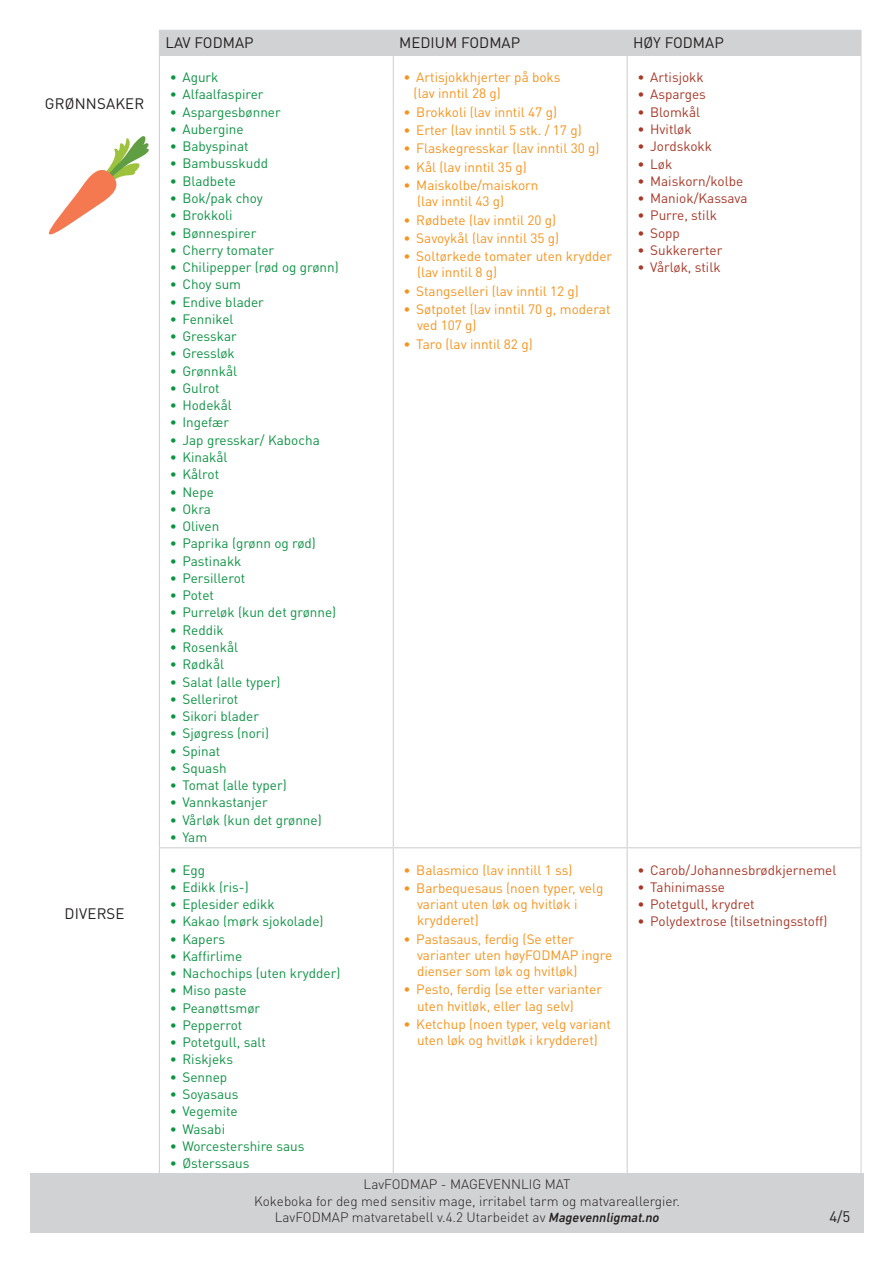
<style>
.page{position:relative;width:893px;height:1263px;background:#fff}
.page>*{position:absolute;margin:0;border:0;box-sizing:border-box;transform-origin:0 0}
.t1{font:15px "DIN Pro";color:#231f20}
.t2{font:13.5px "DIN Pro";color:#0d9344}
.t3{font:13.5px/16.2px "DIN Pro";color:#f7931d}
.t4{font:13.5px "DIN Pro";color:#a83828}
.t5{font:300 13.5px/16.2px "DIN Pro";color:#231f20;text-align:center}
.s1{font-family:"DIN Next LT Pro";font-weight:500;font-style:italic}
</style>
<div class="page">
<div style="left:30px;top:1174px;width:833px;height:59px;background:#d1d2d4"></div>
<hr style="left:159px;top:55px;width:234px;height:1px;background:#d1d2d4">
<hr style="left:159px;top:56px;width:1px;height:791px;background:#d1d2d4">
<hr style="left:393px;top:55px;width:234px;height:1px;background:#d1d2d4">
<hr style="left:393px;top:56px;width:1px;height:791px;background:#d1d2d4">
<hr style="left:627px;top:55px;width:234px;height:1px;background:#d1d2d4">
<hr style="left:627px;top:56px;width:1px;height:791px;background:#d1d2d4">
<hr style="left:159px;top:847px;width:234px;height:1px;background:#d1d2d4">
<hr style="left:159px;top:848px;width:1px;height:325px;background:#d1d2d4">
<hr style="left:393px;top:847px;width:234px;height:1px;background:#d1d2d4">
<hr style="left:393px;top:848px;width:1px;height:325px;background:#d1d2d4">
<hr style="left:627px;top:847px;width:234px;height:1px;background:#d1d2d4">
<hr style="left:627px;top:848px;width:1px;height:325px;background:#d1d2d4">
<hr style="left:159px;top:1173px;width:234px;height:1px;background:#d1d2d4">
<hr style="left:393px;top:1173px;width:234px;height:1px;background:#d1d2d4">
<hr style="left:627px;top:1173px;width:234px;height:1px;background:#d1d2d4">
<hr style="left:861px;top:56px;width:1px;height:792px;background:#d1d2d4">
<hr style="left:861px;top:848px;width:1px;height:326px;background:#d1d2d4">
<div style="left:159px;top:30px;width:703px;height:25px;background:#d1d2d4"></div>
<svg style="left:49px;top:136px;width:100px;height:99px"></svg>
<p class="t1" style="left:45px;top:93px;width:101px">GRØNNSAKER</p>
<p class="t1" style="left:65px;top:904px;width:62px">DIVERSE</p>
<p class="t1" style="left:165px;top:32px;width:90px">LAV FODMAP</p>
<p class="t1" style="left:399px;top:32px;width:122px">MEDIUM FODMAP</p>
<p class="t1" style="left:633px;top:32px;width:92px">HØY FODMAP</p>
<p class="t2" style="left:170px;top:68px;width:50px">• Agurk</p>
<p class="t2" style="left:170px;top:85px;width:95px">• Alfaalfaspirer</p>
<p class="t2" style="left:170px;top:103px;width:113px">• Aspargesbønner</p>
<p class="t2" style="left:170px;top:120px;width:75px">• Aubergine</p>
<p class="t2" style="left:170px;top:137px;width:80px">• Babyspinat</p>
<p class="t2" style="left:170px;top:154px;width:100px">• Bambusskudd</p>
<p class="t2" style="left:170px;top:172px;width:68px">• Bladbete</p>
<p class="t2" style="left:170px;top:189px;width:95px">• Bok/pak choy</p>
<p class="t2" style="left:170px;top:206px;width:64px">• Brokkoli</p>
<p class="t2" style="left:170px;top:223px;width:88px">• Bønnespirer</p>
<p class="t2" style="left:170px;top:241px;width:106px">• Cherry tomater</p>
<p class="t2" style="left:170px;top:258px;width:171px">• Chilipepper (rød og grønn)</p>
<p class="t2" style="left:170px;top:275px;width:73px">• Choy sum</p>
<p class="t2" style="left:170px;top:293px;width:96px">• Endive blader</p>
<p class="t2" style="left:170px;top:310px;width:65px">• Fennikel</p>
<p class="t2" style="left:170px;top:327px;width:69px">• Gresskar</p>
<p class="t2" style="left:170px;top:344px;width:67px">• Gressløk</p>
<p class="t2" style="left:170px;top:362px;width:69px">• Grønnkål</p>
<p class="t2" style="left:170px;top:379px;width:51px">• Gulrot</p>
<p class="t2" style="left:170px;top:396px;width:64px">• Hodekål</p>
<p class="t2" style="left:170px;top:413px;width:61px">• Ingefær</p>
<p class="t2" style="left:170px;top:431px;width:152px">• Jap gresskar/ Kabocha</p>
<p class="t2" style="left:170px;top:448px;width:59px">• Kinakål</p>
<p class="t2" style="left:170px;top:465px;width:51px">• Kålrot</p>
<p class="t2" style="left:170px;top:482px;width:46px">• Nepe</p>
<p class="t2" style="left:170px;top:500px;width:43px">• Okra</p>
<p class="t2" style="left:170px;top:517px;width:51px">• Oliven</p>
<p class="t2" style="left:170px;top:534px;width:148px">• Paprika (grønn og rød)</p>
<p class="t2" style="left:170px;top:552px;width:73px">• Pastinakk</p>
<p class="t2" style="left:170px;top:569px;width:77px">• Persillerot</p>
<p class="t2" style="left:170px;top:586px;width:46px">• Potet</p>
<p class="t2" style="left:170px;top:603px;width:168px">• Purreløk (kun det grønne)</p>
<p class="t2" style="left:170px;top:621px;width:56px">• Reddik</p>
<p class="t2" style="left:170px;top:638px;width:70px">• Rosenkål</p>
<p class="t2" style="left:170px;top:655px;width:56px">• Rødkål</p>
<p class="t2" style="left:170px;top:672px;width:112px">• Salat (alle typer)</p>
<p class="t2" style="left:170px;top:690px;width:70px">• Sellerirot</p>
<p class="t2" style="left:170px;top:707px;width:91px">• Sikori blader</p>
<p class="t2" style="left:170px;top:724px;width:101px">• Sjøgress (nori)</p>
<p class="t2" style="left:170px;top:741px;width:52px">• Spinat</p>
<p class="t2" style="left:170px;top:759px;width:59px">• Squash</p>
<p class="t2" style="left:170px;top:776px;width:119px">• Tomat (alle typer)</p>
<p class="t2" style="left:170px;top:793px;width:100px">• Vannkastanjer</p>
<p class="t2" style="left:170px;top:811px;width:154px">• Vårløk (kun det grønne)</p>
<p class="t2" style="left:170px;top:828px;width:39px">• Yam</p>
<p class="t2" style="left:170px;top:860px;width:37px">• Egg</p>
<p class="t2" style="left:170px;top:878px;width:81px">• Edikk (ris-)</p>
<p class="t2" style="left:170px;top:895px;width:107px">• Eplesider edikk</p>
<p class="t2" style="left:170px;top:912px;width:155px">• Kakao (mørk sjokolade)</p>
<p class="t2" style="left:170px;top:929px;width:57px">• Kapers</p>
<p class="t2" style="left:170px;top:947px;width:74px">• Kaffirlime</p>
<p class="t2" style="left:170px;top:964px;width:172px">• Nachochips (uten krydder)</p>
<p class="t2" style="left:170px;top:981px;width:78px">• Miso paste</p>
<p class="t2" style="left:170px;top:998px;width:92px">• Peanøttsmør</p>
<p class="t2" style="left:170px;top:1016px;width:74px">• Pepperrot</p>
<p class="t2" style="left:170px;top:1033px;width:98px">• Potetgull, salt</p>
<p class="t2" style="left:170px;top:1050px;width:65px">• Riskjeks</p>
<p class="t2" style="left:170px;top:1068px;width:59px">• Sennep</p>
<p class="t2" style="left:170px;top:1085px;width:70px">• Soyasaus</p>
<p class="t2" style="left:170px;top:1102px;width:70px">• Vegemite</p>
<p class="t2" style="left:170px;top:1119px;width:57px">• Wasabi</p>
<p class="t2" style="left:170px;top:1137px;width:136px">• Worcestershire saus</p>
<p class="t2" style="left:170px;top:1154px;width:81px">• Østerssaus</p>
<p class="t3" style="left:414px;top:69px;width:148px;text-indent:-10px">• Artisjokkhjerter på boks (lav inntil 28 g)</p>
<p class="t3" style="left:404px;top:103px;width:155px">• Brokkoli (lav inntil 47 g)</p>
<p class="t3" style="left:404px;top:122px;width:180px">• Erter (lav inntil 5 stk. / 17 g)</p>
<p class="t3" style="left:404px;top:140px;width:197px">• Flaskegresskar (lav inntil 30 g)</p>
<p class="t3" style="left:404px;top:158px;width:125px">• Kål (lav inntil 35 g)</p>
<p class="t3" style="left:417px;top:177px;width:123px;text-indent:-13px">• Maiskolbe/maiskorn (lav inntil 43 g)</p>
<p class="t3" style="left:404px;top:211px;width:154px">• Rødbete (lav inntil 20 g)</p>
<p class="t3" style="left:404px;top:229px;width:157px">• Savoykål (lav inntil 35 g)</p>
<p class="t3" style="left:417px;top:248px;width:197px;text-indent:-13px">• Soltørkede tomater uten krydder (lav inntil 8 g)</p>
<p class="t3" style="left:404px;top:282px;width:177px">• Stangselleri (lav inntil 12 g)</p>
<p class="t3" style="left:417px;top:301px;width:195px;text-indent:-13px">• Søtpotet (lav inntil 70 g, moderat ved 107 g)</p>
<p class="t3" style="left:404px;top:335px;width:131px">• Taro (lav inntil 82 g)</p>
<p class="t4" style="left:637px;top:68px;width:68px">• Artisjokk</p>
<p class="t4" style="left:637px;top:85px;width:70px">• Asparges</p>
<p class="t4" style="left:637px;top:103px;width:64px">• Blomkål</p>
<p class="t4" style="left:637px;top:120px;width:56px">• Hvitløk</p>
<p class="t4" style="left:637px;top:137px;width:76px">• Jordskokk</p>
<p class="t4" style="left:637px;top:154px;width:36px">• Løk</p>
<p class="t4" style="left:637px;top:172px;width:107px">• Maiskorn/kolbe</p>
<p class="t4" style="left:637px;top:189px;width:112px">• Maniok/Kassava</p>
<p class="t4" style="left:637px;top:206px;width:81px">• Purre, stilk</p>
<p class="t4" style="left:637px;top:224px;width:44px">• Sopp</p>
<p class="t4" style="left:637px;top:241px;width:86px">• Sukkererter</p>
<p class="t4" style="left:637px;top:258px;width:85px">• Vårløk, stilk</p>
<p class="t3" style="left:404px;top:861px;width:170px">• Balasmico (lav inntill 1 ss)</p>
<p class="t3" style="left:417px;top:879px;width:188px;text-indent:-13px">• Barbequesaus (noen typer, velg variant uten løk og hvitløk i krydderet)</p>
<p class="t3" style="left:417px;top:930px;width:197px;text-indent:-13px">• Pastasaus, ferdig (Se etter varianter uten høyFODMAP ingre dienser som løk og hvitløk)</p>
<p class="t3" style="left:417px;top:981px;width:187px;text-indent:-13px">• Pesto, ferdig (se etter varianter uten hvitløk, eller lag selv)</p>
<p class="t3" style="left:404px;top:1015px;width:209px;text-align:center">• Ketchup (noen typer, velg variant uten løk og hvitløk i krydderet)</p>
<p class="t4" style="left:637px;top:860px;width:200px">• Carob/Johannesbrødkjernemel</p>
<p class="t4" style="left:637px;top:878px;width:89px">• Tahinimasse</p>
<p class="t4" style="left:637px;top:895px;width:119px">• Potetgull, krydret</p>
<p class="t4" style="left:637px;top:912px;width:192px">• Polydextrose (tilsetningsstoff)</p>
<p class="t5" style="left:254px;top:1176px;width:427px">LavFODMAP - MAGEVENNLIG MAT<br>Kokeboka for deg med sensitiv mage, irritabel tarm og matvareallergier.<br>LavFODMAP matvaretabell v.4.2 Utarbeidet av <span class="s1">Magevennligmat.no</span></p>
<p class="t1" style="left:829px;top:1206px;width:22px">4/5</p>
</div>
